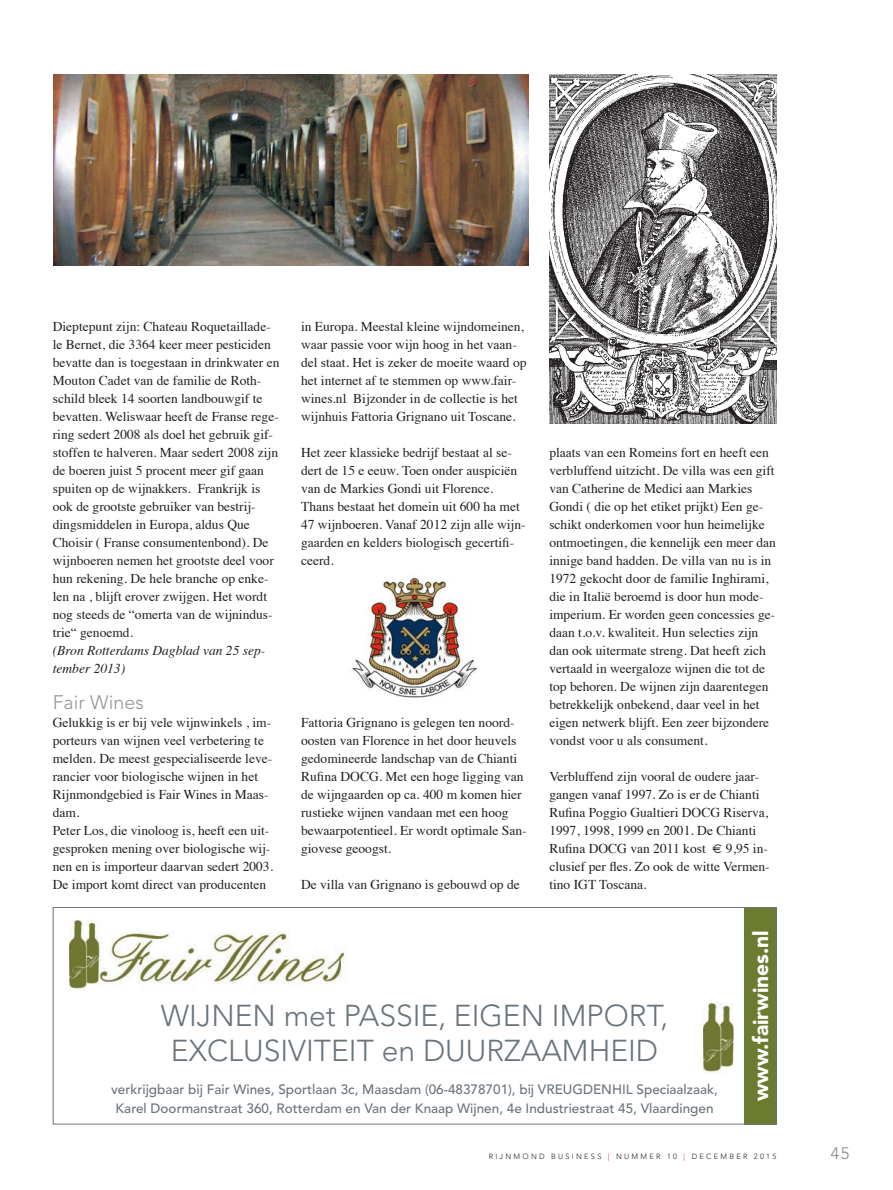
<style>
.page{position:relative;width:893px;height:1190px;background:#fff}
.page>*{position:absolute;margin:0;border:0;box-sizing:border-box;transform-origin:0 0}
.subheading{font:300 30px "Avenir LT Std";color:#6a747b}
.subheading-2{font:900 21px "Avenir LT Std";color:#fff}
.tussenkop{font:300 19.5px "Avenir LT Std";color:#939598}
.t1{font:300 16.5px "Avenir LT Std";color:#808285}
.bodytekst{font:13.5px/18px "Times";color:#231f20}
.subheading-3{font:500 13.5px "Avenir LT Std";color:#6a747b}
.bodytekst-2{font:italic 13.5px/18px "Times";color:#231f20}
.t2{font:300 7.5px "Avenir LT Std";letter-spacing:.3em;color:#231f20}
.s1{color:#d81c23}
</style>
<div class="page">
<img style="left:70px;top:921px;width:277px;height:69px">
<img style="left:703px;top:1003px;width:30px;height:70px">
<div style="left:743px;top:907px;width:33px;height:217px;background:#6b7c31"></div>
<div style="left:53px;top:907px;width:723px;height:217px;border:1px solid #6a747b"></div>
<img style="left:53px;top:74px;width:475px;height:191px">
<img style="left:549px;top:74px;width:227px;height:349px">
<img style="left:351px;top:577px;width:126px;height:121px">
<p class="bodytekst" style="left:53px;top:316px;width:228px">Dieptepunt zijn: Chateau Roquetaillade&shy;le Bernet, die 3364 keer meer pesticiden bevatte dan is toegestaan in drinkwater en Mouton Cadet van de familie de Roth&shy;schild bleek 14 soorten landbouwgif te bevatten. Weliswaar heeft de Franse rege&shy;ring sedert 2008 als doel het gebruik gif&shy;stoffen te halveren. Maar sedert 2008 zijn de boeren juist 5 procent meer gif gaan spuiten op de wijnakkers. Frankrijk is ook de grootste gebruiker van bestrij&shy;dingsmiddelen in Europa, aldus Que Choisir ( Franse consumentenbond). De wijnboeren nemen het grootste deel voor hun rekening. De hele branche op enke&shy;len na , blijft erover zwijgen. Het wordt nog steeds de “omerta van de wijnindus&shy;trie“ genoemd.</p>
<p class="bodytekst-2" style="left:53px;top:641px;width:214px">(Bron Rotterdams Dagblad van 25 sep&shy;tember 2013)</p>
<p class="tussenkop" style="left:53px;top:691px;width:92px">Fair Wines</p>
<p class="bodytekst" style="left:53px;top:712px;width:221px">Gelukkig is er bij vele wijnwinkels , im&shy;porteurs van wijnen veel verbetering te melden. De meest gespecialiseerde leve&shy;rancier voor biologische wijnen in het Rijnmondgebied is Fair Wines in Maas&shy;dam.</p>
<p class="bodytekst" style="left:53px;top:820px;width:222px">Peter Los, die vinoloog is, heeft een uit&shy;gesproken mening over biologische wij&shy;nen en is importeur daarvan sedert 2003.<br>De import komt direct van producenten</p>
<p class="bodytekst" style="left:301px;top:316px;width:227px">in Europa. Meestal kleine wijndomeinen, waar passie voor wijn hoog in het vaan&shy;del staat. Het is zeker de moeite waard op het internet af te stemmen op www.fair&shy;wines.nl Bijzonder in de collectie is het wijnhuis Fattoria Grignano uit Toscane.</p>
<p class="bodytekst" style="left:301px;top:442px;width:226px">Het zeer klassieke bedrijf bestaat al se&shy;dert de 15 e eeuw. Toen onder auspiciën van de Markies Gondi uit Florence.<br>Thans bestaat het domein uit 600 ha met 47 wijnboeren. Vanaf 2012 zijn alle wijn&shy;gaarden en kelders biologisch gecertifi&shy;ceerd.</p>
<p class="bodytekst" style="left:301px;top:712px;width:227px">Fattoria Grignano is gelegen ten noord&shy;oosten van Florence in het door heuvels gedomineerde landschap van de Chianti Rufina DOCG. Met een hoge ligging van de wijngaarden op ca. 400 m komen hier rustieke wijnen vandaan met een hoog bewaarpotentieel. Er wordt optimale San&shy;giovese geoogst.</p>
<p class="bodytekst" style="left:301px;top:874px;width:220px">De villa van Grignano is gebouwd op de</p>
<p class="bodytekst" style="left:549px;top:442px;width:228px">plaats van een Romeins fort en heeft een verbluffend uitzicht. De villa was een gift van Catherine de Medici aan Markies Gondi ( die op het etiket prijkt) Een ge&shy;schikt onderkomen voor hun heimelijke ontmoetingen, die kennelijk een meer dan innige band hadden. De villa van nu is in 1972 gekocht door de familie Inghirami, die in Italië beroemd is door hun mode&shy;imperium. Er worden geen concessies ge&shy;daan t.o.v. kwaliteit. Hun selecties zijn dan ook uitermate streng. Dat heeft zich vertaald in weergaloze wijnen die tot de top behoren. De wijnen zijn daarentegen betrekkelijk onbekend, daar veel in het eigen netwerk blijft. Een zeer bijzondere vondst voor u als consument.</p>
<p class="bodytekst" style="left:549px;top:766px;width:222px">Verbluffend zijn vooral de oudere jaar&shy;gangen vanaf 1997. Zo is er de Chianti Rufina Poggio Gualtieri DOCG Riserva, 1997, 1998, 1999 en 2001. De Chianti Rufina DOCG van 2011 kost € 9,95 in&shy;clusief per fles. Zo ook de witte Vermen&shy;tino IGT Toscana.</p>
<p class="subheading" style="left:161px;top:998px;width:509px">WIJNEN met PASSIE, EIGEN IMPORT,</p>
<p class="subheading" style="left:171px;top:1033px;width:488px">EXCLUSIVITEIT en DUURZAAMHEID</p>
<p class="subheading-3" style="left:111px;top:1081px;width:608px">verkrijgbaar bij Fair Wines, Sportlaan 3c, Maasdam (06-48378701), bij VREUGDENHIL Speciaalzaak,</p>
<p class="subheading-3" style="left:115px;top:1101px;width:599px">Karel Doormanstraat 360, Rotterdam en Van der Knaap Wijnen, 4e Industriestraat 45, Vlaardingen</p>
<p class="subheading-2" style="left:747px;top:1101px;width:172px;rotate:-90deg">www.fairwines.nl</p>
<p class="t2" style="left:488px;top:1152px;width:289px">RIJNMOND BUSINESS <span class="s1">|</span> NUMMER 10 <span class="s1">|</span> DECEMBER 2015</p>
<p class="t1" style="left:830px;top:1144px;width:20px">45</p>
</div>
